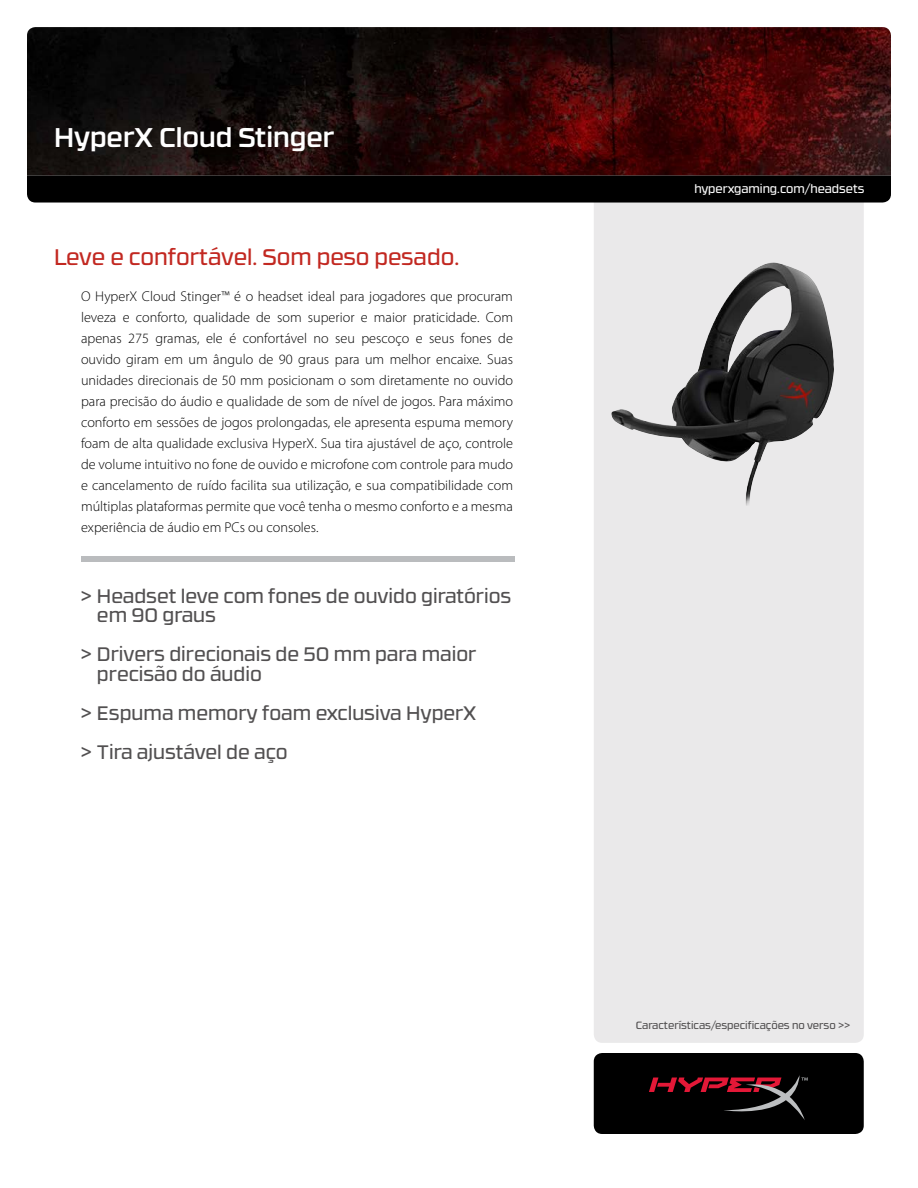
<style>
.page{position:relative;width:918px;height:1188px;background:#fff}
.page>*{position:absolute;margin:0;border:0;box-sizing:border-box;transform-origin:0 0}
.t1{font:500 27px "RB No 3.1";color:#fff}
.t2{font:22.5px "RB No 3.1";letter-spacing:-.005em;color:#c22821}
.t3{font:19.5px/19.5px "RB No 3.1";color:#525051}
.t4{font:300 14.25px/21px "Myriad Pro";color:#000;text-align:justify}
.t5{font:12px "RB No 3.1";color:#fff}
.t6{font:10.5px "RB No 3.1";color:#525051}
</style>
<div class="page">
<div style="left:594px;top:203px;width:270px;height:840px;background:#eae9ea"></div>
<div style="left:594px;top:1053px;width:270px;height:81px;background:#000;border-radius:8px"></div>
<svg style="left:649px;top:1075px;width:159px;height:45px"></svg>
<img style="left:27px;top:27px;width:864px;height:149px">
<div style="left:27px;top:176px;width:864px;height:27px;background:#000"></div>
<div style="left:82px;top:556px;width:433px;height:6px;background:#babcbe"></div>
<img style="left:611px;top:262px;width:223px;height:244px">
<h1 class="t1" style="left:54px;top:117px;width:282px">HyperX Cloud Stinger</h1>
<h2 class="t2" style="left:54px;top:241px;width:407px">Leve e confortável. Som peso pesado.</h2>
<p class="t4" style="left:81px;top:286px;width:434px">O HyperX Cloud Stinger™ é o headset ideal para jogadores que procuram leveza e conforto, qualidade de som superior e maior praticidade. Com apenas 275 gramas, ele é confortável no seu pescoço e seus fones de ouvido giram em um ângulo de 90 graus para um melhor encaixe. Suas unidades direcionais de 50 mm posicionam o som diretamente no ouvido para precisão do áudio e qualidade de som de nível de jogos. Para máximo conforto em sessões de jogos prolongadas, ele apresenta espuma memory foam de alta qualidade exclusiva HyperX. Sua tira ajustável de aço, controle de volume intuitivo no fone de ouvido e microfone com controle para mudo e cancelamento de ruído facilita sua utilização, e sua compatibilidade com múltiplas plataformas permite que você tenha o mesmo conforto e a mesma experiência de áudio em PCs ou consoles.</p>
<h3 class="t3" style="left:97px;top:585px;width:416px;text-indent:-16px">&gt; Headset leve com fones de ouvido giratórios em 90 graus</h3>
<h3 class="t3" style="left:97px;top:643px;width:381px;text-indent:-16px">&gt; Drivers direcionais de 50 mm para maior precisão do áudio</h3>
<h3 class="t3" style="left:80px;top:692px;width:398px;line-height:39px">&gt; Espuma memory foam exclusiva HyperX &gt; Tira ajustável de aço</h3>
<p class="t5" style="left:694px;top:180px;width:172px">hyperxgaming.com/headsets</p>
<p class="t6" style="left:636px;top:1018px;width:216px">Características/especificações no verso &gt;&gt;</p>
</div>
